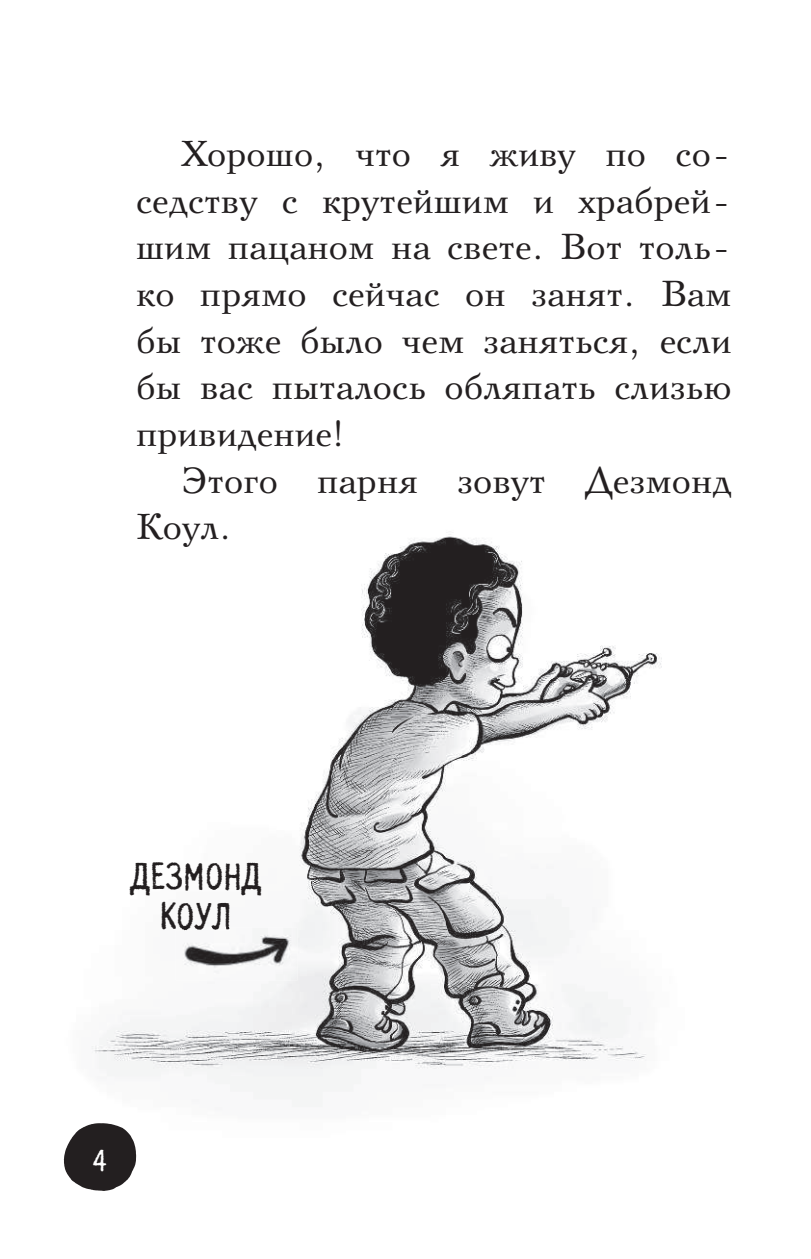
<style>
.page{position:relative;width:811px;height:1259px;background:#fff}
.page>*{position:absolute;margin:0;border:0;box-sizing:border-box;transform-origin:0 0}
.t1{font:36px/46.6px "Svetlana";letter-spacing:.005em;color:#231f20;text-align:justify}
.t2{font:36px/40px "Ottisk";letter-spacing:.005em;color:#231f20;text-align:center}
.t3{font:28px "Ottisk";color:#fff}
</style>
<div class="page">
<img style="left:91px;top:534px;width:571px;height:624px">
<img style="left:176px;top:927px;width:121px;height:53px">
<img style="left:176px;top:927px;width:54px;height:3px">
<svg style="left:64px;top:1123px;width:72px;height:68px"></svg>
<p class="t1" style="left:136px;top:134px;width:597px;text-indent:45px">Хорошо, что я живу по со&shy;седству с крутейшим и храбрей&shy;шим пацаном на свете. Вот толь&shy;ко прямо сейчас он занят. Вам бы тоже было чем заняться, если бы вас пыталось обляпать слизью привидение!</p>
<p class="t1" style="left:136px;top:460px;width:597px;text-indent:45px">Этого парня зовут Дезмонд<br>Коул.</p>
<p class="t2" style="left:131px;top:858px;width:132px">деЗмоНд коул</p>
<p class="t3" style="left:93px;top:1148px;width:15px">4</p>
</div>
